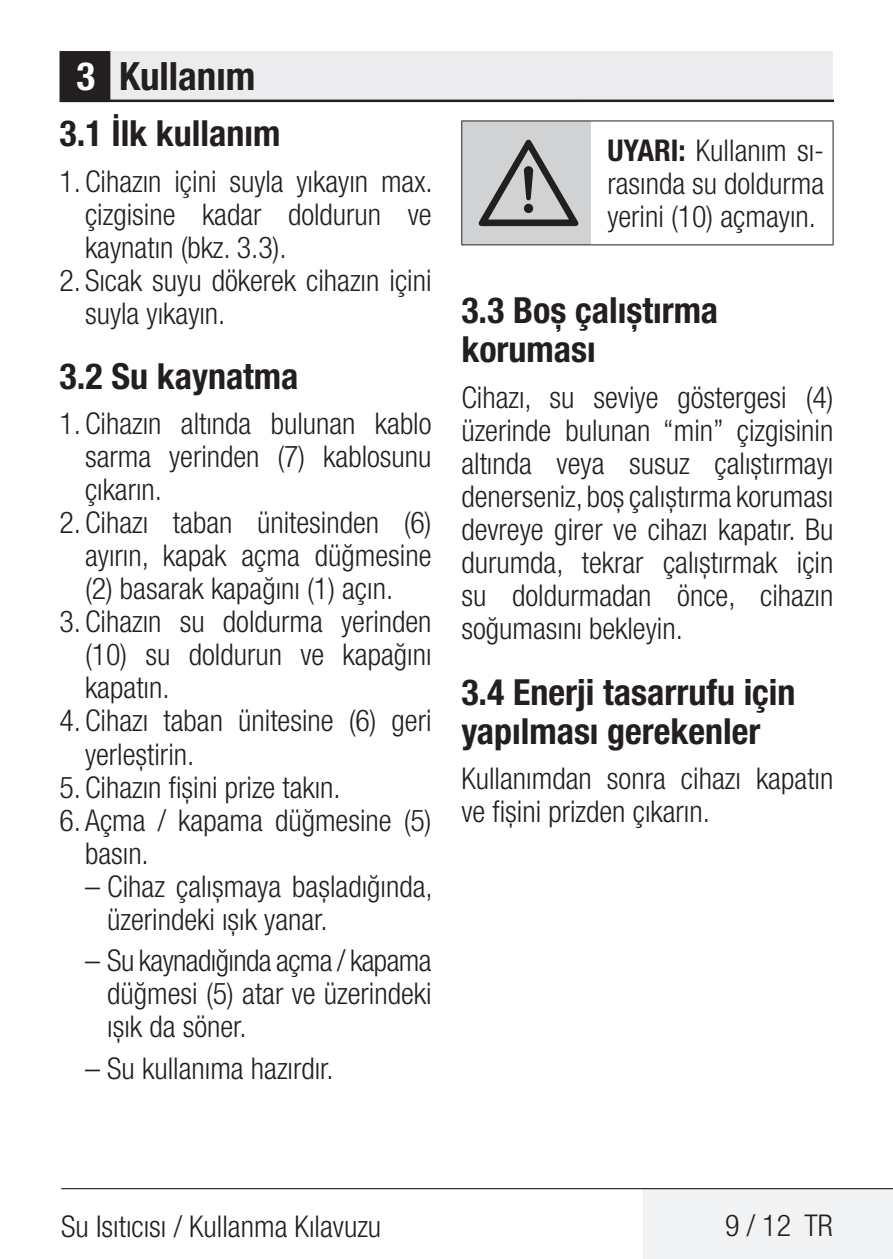
<style>
.page{position:relative;width:893px;height:1259px;background:#fff}
.page>*{position:absolute;margin:0;border:0;box-sizing:border-box;transform-origin:0 0}
.t1{font:108px "ZIWARNUN";color:#231f20}
.t2{font:700 condensed 39px "Helvetica Neue LT Pro";color:#231f20}
.t3{font:700 condensed 36px/39px "Helvetica Neue LT Pro";color:#231f20}
.t4{font:300 condensed 30px/33px "Helvetica Neue LT Pro";color:#231f20;text-align:justify}
.s1{color:#fff}
.s2{font-weight:700}
</style>
<div class="page">
<div style="left:644px;top:1188px;width:249px;height:71px;background:#f2f3f4"></div>
<hr style="left:61px;top:1188px;width:832px;height:1px;background:#000">
<div style="left:62px;top:51px;width:771px;height:50px;background:#ececee"></div>
<hr style="left:62px;top:100px;width:771px;height:2px;background:#231f20">
<div style="left:61px;top:53px;width:48px;height:48px;background:#231f20"></div>
<div style="left:60px;top:51px;width:50px;height:51px;border:3px solid #231f20"></div>
<div style="left:462px;top:121px;width:128px;height:124px;background:#d1d2d4"></div>
<hr style="left:590px;top:120px;width:243px;height:1px;background:#231f20">
<hr style="left:833px;top:121px;width:1px;height:123px;background:#231f20">
<hr style="left:590px;top:244px;width:243px;height:1px;background:#231f20">
<hr style="left:461px;top:244px;width:129px;height:1px;background:#231f20">
<hr style="left:461px;top:120px;width:129px;height:1px;background:#231f20">
<hr style="left:461px;top:121px;width:1px;height:123px;background:#231f20">
<h2 class="t2" style="left:77px;top:53px;width:180px"><span class="s1">3</span> Kullanım</h2>
<p class="t3" style="left:60px;top:113px;width:222px">3.1 İlk kullanım</p>
<p class="t4" style="left:85px;top:165px;width:349px;text-indent:-26px">1. Cihazın içini suyla yıkayın max. çizgisine kadar doldurun ve kaynatın (bkz. 3.3).</p>
<p class="t4" style="left:85px;top:264px;width:348px;text-indent:-26px">2. Sıcak suyu dökerek cihazın içini suyla yıkayın.</p>
<p class="t3" style="left:60px;top:356px;width:241px">3.2 Su kaynatma</p>
<p class="t4" style="left:85px;top:407px;width:348px;text-indent:-26px">1. Cihazın altında bulunan kablo sarma yerinden (7) kablosunu çıkarın.</p>
<p class="t4" style="left:85px;top:506px;width:348px;text-indent:-26px">2. Cihazı taban ünitesinden (6) ayırın, kapak açma düğmesine (2) basarak kapağını (1) açın.</p>
<p class="t4" style="left:85px;top:605px;width:348px;text-indent:-26px">3. Cihazın su doldurma yerinden (10) su doldurun ve kapağını kapatın.</p>
<p class="t4" style="left:85px;top:704px;width:348px;text-indent:-26px">4. Cihazı taban ünitesine (6) geri yerleştirin.</p>
<p class="t4" style="left:60px;top:770px;width:283px">5. Cihazın fişini prize takın.</p>
<p class="t4" style="left:85px;top:803px;width:348px;text-indent:-26px">6. Açma / kapama düğmesine (5) basın.</p>
<p class="t4" style="left:107px;top:869px;width:327px;text-indent:-22px">– Cihaz çalışmaya başladığında, üzerindeki ışık yanar.</p>
<p class="t4" style="left:107px;top:943px;width:326px;text-indent:-22px">– Su kaynadığında açma / kapama düğmesi (5) atar ve üzerindeki ışık da söner.</p>
<p class="t4" style="left:85px;top:1051px;width:250px">– Su kullanıma hazırdır.</p>
<h1 class="t1" style="left:479px;top:126px;width:106px">A</h1>
<p class="t4" style="left:607px;top:133px;width:218px"><span class="s2">UYARI:</span> Kullanım sı&shy;rasında su doldurma yerini (10) açmayın.</p>
<p class="t3" style="left:461px;top:290px;width:258px">3.3 Boş çalıştırma koruması</p>
<p class="t4" style="left:461px;top:381px;width:374px">Cihazı, su seviye göstergesi (4) üzerinde bulunan “min” çizgisinin altında veya susuz çalıştırmayı denerseniz, boş çalıştırma koruması devreye girer ve cihazı kapatır. Bu durumda, tekrar çalıştırmak için su doldurmadan önce, cihazın soğumasını bekleyin.</p>
<p class="t3" style="left:461px;top:672px;width:336px">3.4 Enerji tasarrufu için yapılması gerekenler</p>
<p class="t4" style="left:461px;top:762px;width:374px">Kullanımdan sonra cihazı kapatın ve fişini prizden çıkarın.</p>
<p class="t4" style="left:61px;top:1209px;width:322px">Su Isıtıcısı / Kullanma Kılavuzu</p>
<p class="t4" style="left:725px;top:1208px;width:109px">9 / 12 TR</p>
</div>
